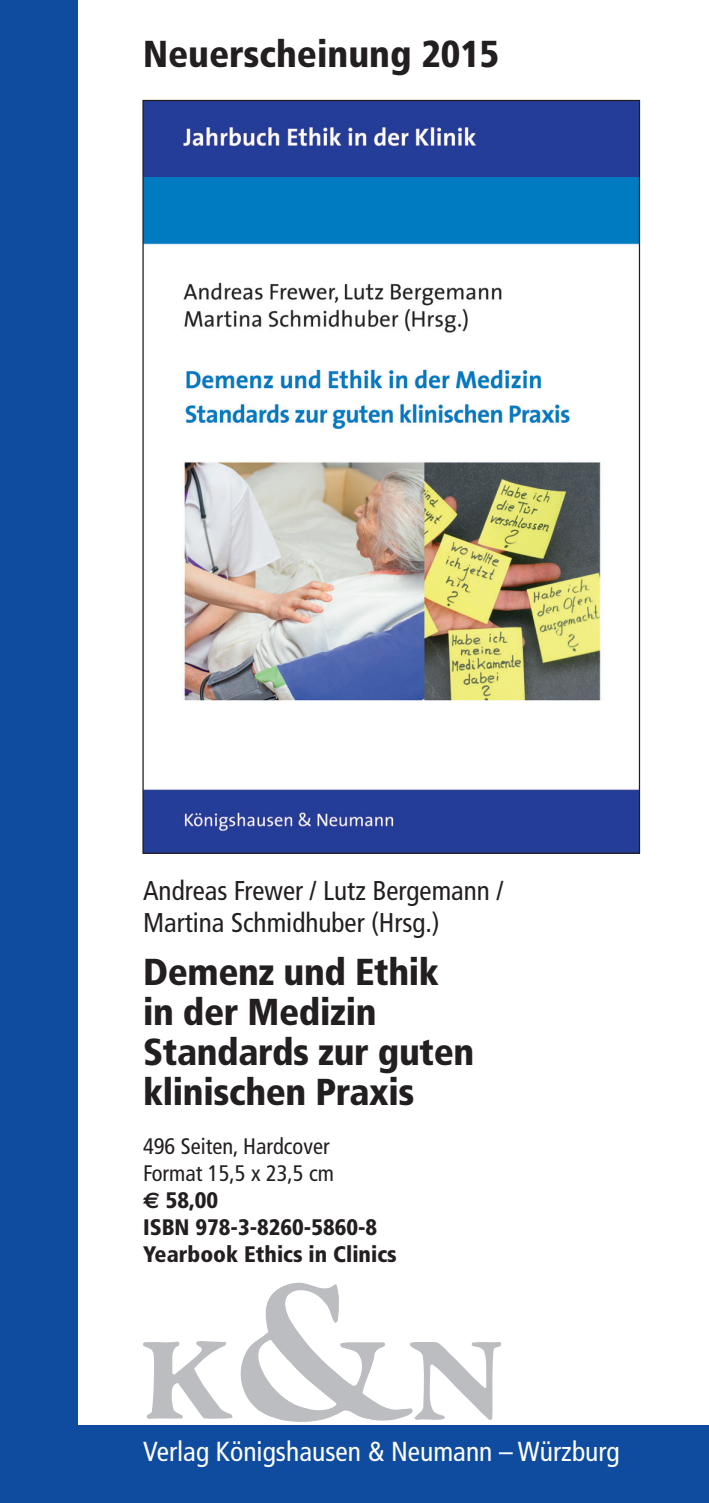
<style>
.page{position:relative;width:709px;height:1503px;background:#fff}
.page>*{position:absolute;margin:0;border:0;box-sizing:border-box;transform-origin:0 0}
.t1{font:900 condensed 37.5px/40px "Frutiger";letter-spacing:-.01em;color:#231f20}
.t2{font:condensed 27.5px "Frutiger";color:#fff}
.t3{font:condensed 27.25px/32.5px "Frutiger";color:#231f20}
.t4{font:900 condensed 22.5px/27px "Frutiger";color:#231f20}
.s1{font-weight:400}
.s2{font-family:"Euro Sans";font-weight:700;font-stretch:normal}
</style>
<div class="page">
<div style="left:1px;top:1px;width:76px;height:1500px;background:#0f4ca0"></div>
<div style="left:0;top:0;width:78px;height:1502px;border:2px solid #0f4ca0"></div>
<div style="left:0;top:1424px;width:709px;height:78px;background:#0f4ca0"></div>
<svg style="left:143px;top:1341px;width:90px;height:77px"></svg>
<svg style="left:240px;top:1282px;width:261px;height:140px"></svg>
<img style="left:144px;top:102px;width:494px;height:749px">
<h1 class="t1" style="left:143px;top:33px;width:358px">Neuerscheinung 2015</h1>
<p class="t3" style="left:143px;top:874px;width:362px">Andreas Frewer / Lutz Bergemann /<br>Martina Schmidhuber (Hrsg.)</p>
<h1 class="t1" style="left:143px;top:951px;width:333px">Demenz und Ethik in der Medizin<br>Standards zur guten klinischen Praxis</h1>
<p class="t4" style="left:143px;top:1132px;width:255px"><span class="s1">496 Seiten, Hardcover<br>Format 15,5 x 23,5 cm<br></span><span class="s2">€</span> 58,00<br>ISBN 978-3-8260-5860-8<br>Yearbook Ethics in Clinics</p>
<p class="t2" style="left:143px;top:1435px;width:478px">Verlag Königshausen &amp; Neumann – Würzburg</p>
</div>
